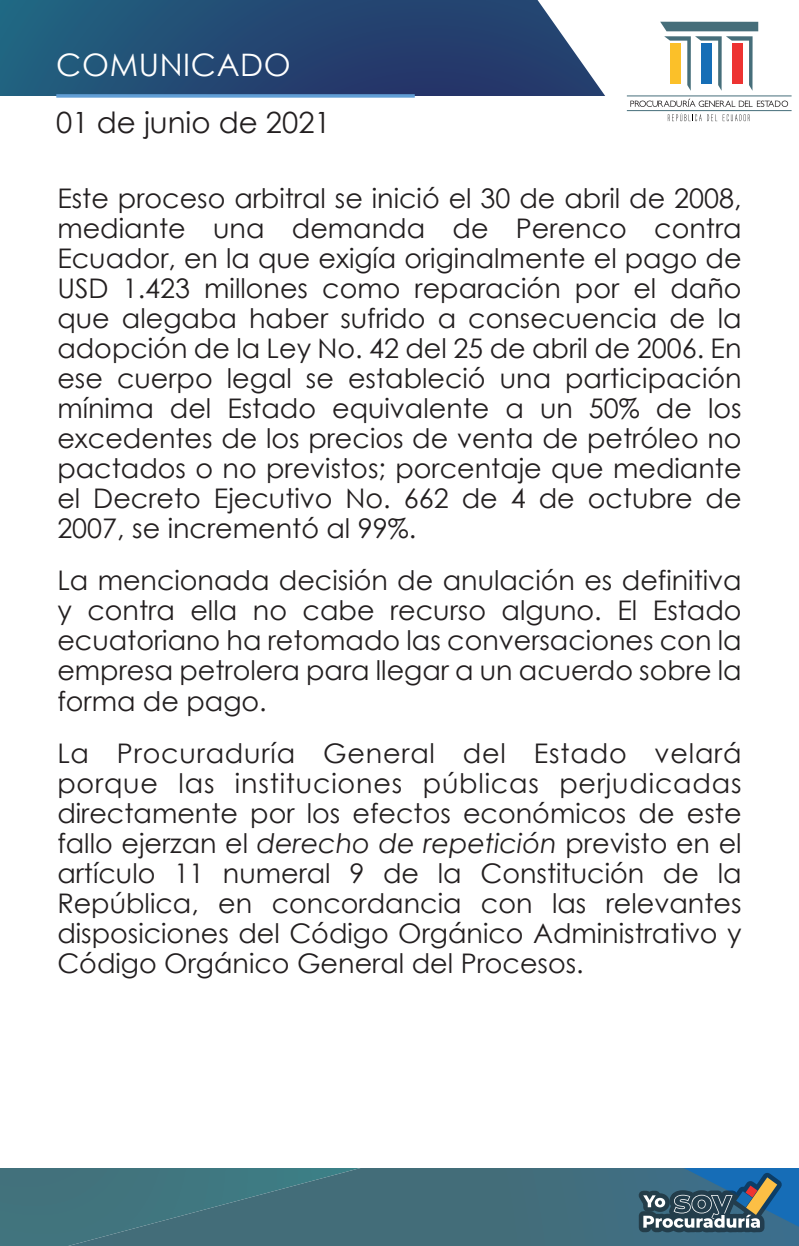
<style>
.page{position:relative;width:799px;height:1246px;background:#fff}
.page>*{position:absolute;margin:0;border:0;box-sizing:border-box;transform-origin:0 0}
.t1{font:30.97px "Century Gothic";letter-spacing:.02em;color:#fff}
.t2{font:29.25px "Century Gothic";color:#231f20}
.t3{font:27px/30px "Century Gothic";color:#231f20;text-align:justify}
.s1{font-style:italic}
</style>
<div class="page">
<div style="left:0;top:1168px;width:68px;height:77px;background:#41737d"></div>
<svg style="left:0;top:0;width:526px;height:96px;background:#234973"></svg>
<svg style="left:68px;top:1168px;width:730px;height:77px;background:#406f7e"></svg>
<svg style="left:638px;top:1172px;width:143px;height:60px;background:#4d6d7f"></svg>
<svg style="left:526px;top:0;width:266px;height:122px"></svg>
<svg style="left:660px;top:22px;width:98px;height:69px"></svg>
<div style="left:670px;top:44px;width:10px;height:40px;background:#fbc029"></div>
<div style="left:701px;top:44px;width:10px;height:40px;background:#166eb6"></div>
<div style="left:732px;top:44px;width:10px;height:40px;background:#ed3332"></div>
<svg style="left:630px;top:99px;width:158px;height:8px"></svg>
<hr style="left:626px;top:96px;width:165px;height:1px;background:#466e7a">
<hr style="left:626px;top:110px;width:165px;height:1px;background:#466e7a">
<svg style="left:667px;top:113px;width:34px;height:8px"></svg>
<svg style="left:707px;top:114px;width:42px;height:7px"></svg>
<svg style="left:56px;top:94px;width:358px;height:4px"></svg>
<p class="t1" style="left:56px;top:43px;width:236px">COMUNICADO</p>
<p class="t2" style="left:56px;top:102px;width:276px">01 de junio de 2021</p>
<p class="t3" style="left:57px;top:182px;width:685px">Este proceso arbitral se inició el 30 de abril de 2008, mediante una demanda de Perenco contra Ecuador, en la que exigía originalmente el pago de USD 1.423 millones como reparación por el daño que alegaba haber sufrido a consecuencia de la adopción de la Ley No. 42 del 25 de abril de 2006. En ese cuerpo legal se estableció una participación mínima del Estado equivalente a un 50% de los excedentes de los precios de venta de petróleo no pactados o no previstos; porcentaje que mediante el Decreto Ejecutivo No. 662 de 4 de octubre de 2007, se incrementó al 99%.</p>
<p class="t3" style="left:57px;top:565px;width:685px">La mencionada decisión de anulación es definitiva y contra ella no cabe recurso alguno. El Estado ecuatoriano ha retomado las conversaciones con la empresa petrolera para llegar a un acuerdo sobre la forma de pago.</p>
<p class="t3" style="left:57px;top:737px;width:685px">La Procuraduría General del Estado velará porque las instituciones públicas perjudicadas directamente por los efectos económicos de este fallo ejerzan el <span class="s1">derecho de repetición</span> previsto en el artículo 11 numeral 9 de la Constitución de la República, en concordancia con las relevantes disposiciones del Código Orgánico Administrativo y Código Orgánico General del Procesos.</p>
</div>
